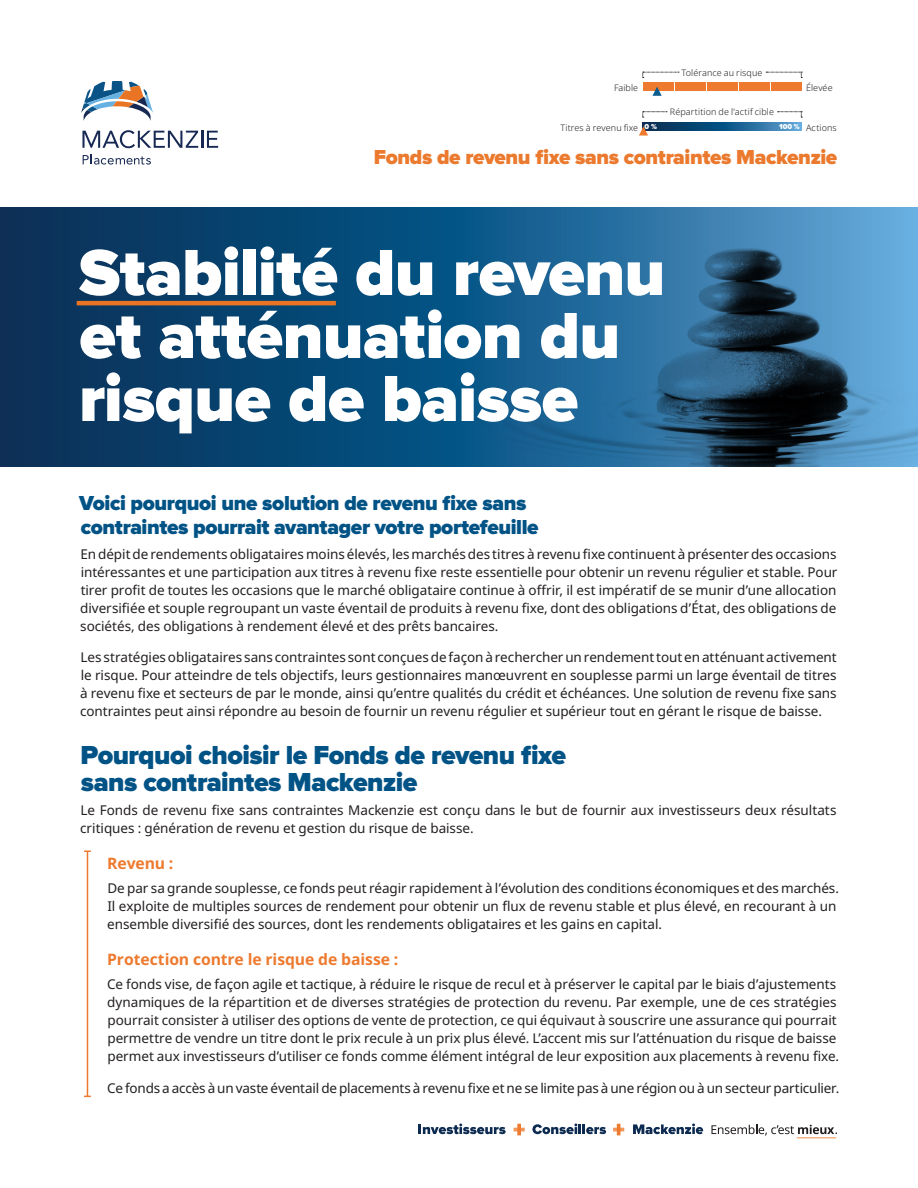
<style>
.page{position:relative;width:918px;height:1188px;background:#fff}
.page>*{position:absolute;margin:0;border:0;box-sizing:border-box;transform-origin:0 0}
.Heading_level_2_-_Pr{font:900 67.5px/63px "Proxima Nova";letter-spacing:-.01em;color:#fff}
.Heading_Level_3_-_MI{font:900 27px/27px "Proxima Nova";letter-spacing:-.02em;color:#015386}
.Heading_Level_3_-_MI-2{font:900 21px/24px "Proxima Nova";letter-spacing:-.02em;color:#015386}
.Heading_Level_3_-_MI-3{font:900 21px "Proxima Nova";letter-spacing:-.02em;color:#eb7a2e}
.CTA{font:700 15.75px "Noto Sans";letter-spacing:-.005em;color:#ed7a2e}
.body_copy{font:13.5px/18px "Noto Sans";letter-spacing:-.005em;color:#231f20}
.Risk_Tolerance_Mediu{font:300 9px "Noto Sans";letter-spacing:.015em;color:#231f20}
.Risk_Tolerance_Low{font:300 9px "Noto Sans";letter-spacing:.01em;color:#231f20}
.Risk_Tolerance_High{font:300 9px "Noto Sans";letter-spacing:.015em;color:#231f20}
.body_copy-2{font:900 7.5px "Proxima Nova";color:#fff}
</style>
<div class="page">
<img style="left:0;top:207px;width:918px;height:260px">
<hr style="left:77px;top:301px;width:259px;height:4px;background:#e97524">
<hr style="left:87px;top:851px;width:1px;height:245px;background:#ed7a2e">
<svg style="left:84px;top:850px;width:7px;height:2px"></svg>
<div style="left:643px;top:83px;width:31px;height:8px;background:#ed7a2e"></div>
<div style="left:675px;top:83px;width:30px;height:8px;background:#ed7a2e"></div>
<div style="left:707px;top:83px;width:30px;height:8px;background:#ed7a2e"></div>
<div style="left:739px;top:83px;width:30px;height:8px;background:#ed7a2e"></div>
<div style="left:771px;top:83px;width:30px;height:8px;background:#ed7a2e"></div>
<svg style="left:766px;top:72px;width:36px;height:6px"></svg>
<svg style="left:643px;top:72px;width:36px;height:6px"></svg>
<svg style="left:652px;top:87px;width:10px;height:9px"></svg>
<svg style="left:643px;top:122px;width:158px;height:8px"></svg>
<svg style="left:778px;top:112px;width:24px;height:6px"></svg>
<svg style="left:643px;top:112px;width:24px;height:6px"></svg>
<svg style="left:639px;top:126px;width:9px;height:10px"></svg>
<svg style="left:514px;top:1124px;width:11px;height:11px"></svg>
<svg style="left:613px;top:1124px;width:11px;height:11px"></svg>
<svg style="left:532px;top:1124px;width:74px;height:10px"></svg>
<svg style="left:419px;top:1124px;width:87px;height:10px"></svg>
<svg style="left:633px;top:1124px;width:70px;height:10px"></svg>
<svg style="left:711px;top:1125px;width:126px;height:13px"></svg>
<svg style="left:81px;top:81px;width:72px;height:40px"></svg>
<svg style="left:82px;top:130px;width:136px;height:18px"></svg>
<svg style="left:83px;top:154px;width:68px;height:11px"></svg>
<p class="Risk_Tolerance_Mediu" style="left:682px;top:66px;width:82px">Tolérance au risque</p>
<p class="Risk_Tolerance_Low" style="left:614px;top:82px;width:26px">Faible</p>
<p class="Risk_Tolerance_High" style="left:806px;top:82px;width:28px">Élevée</p>
<p class="Risk_Tolerance_Mediu" style="left:670px;top:106px;width:106px">Répartition de l’actif cible</p>
<p class="Risk_Tolerance_Low" style="left:560px;top:121px;width:79px">Titres à revenu fixe</p>
<p class="body_copy-2" style="left:645px;top:123px;width:14px">0 %</p>
<p class="body_copy-2" style="left:779px;top:123px;width:22px">100 %</p>
<p class="Risk_Tolerance_High" style="left:806px;top:121px;width:32px">Actions</p>
<p class="Heading_Level_3_-_MI-3" style="left:374px;top:148px;width:465px">Fonds de revenu fixe sans contraintes Mackenzie</p>
<p class="Heading_level_2_-_Pr" style="left:79px;top:244px;width:588px">Stabilité du revenu et atténuation du risque de baisse</p>
<p class="Heading_Level_3_-_MI-2" style="left:79px;top:492px;width:461px">Voici pourquoi une solution de revenu fixe sans contraintes pourrait avantager votre portefeuille</p>
<p class="body_copy" style="left:80px;top:545px;width:759px;text-align:justify">En dépit de rendements obligataires moins élevés, les marchés des titres à revenu fixe continuent à présenter des occasions intéressantes et une participation aux titres à revenu fixe reste essentielle pour obtenir un revenu régulier et stable. Pour tirer profit de toutes les occasions que le marché obligataire continue à offrir, il est impératif de se munir d’une allocation diversifiée et souple regroupant un vaste éventail de produits à revenu fixe, dont des obligations d’État, des obligations de sociétés, des obligations à rendement élevé et des prêts bancaires.</p>
<p class="body_copy" style="left:80px;top:649px;width:758px;text-align:justify">Les stratégies obligataires sans contraintes sont conçues de façon à rechercher un rendement tout en atténuant activement le risque. Pour atteindre de tels objectifs, leurs gestionnaires manœuvrent en souplesse parmi un large éventail de titres à revenu fixe et secteurs de par le monde, ainsi qu’entre qualités du crédit et échéances. Une solution de revenu fixe sans contraintes peut ainsi répondre au besoin de fournir un revenu régulier et supérieur tout en gérant le risque de baisse.</p>
<p class="Heading_Level_3_-_MI" style="left:81px;top:742px;width:487px">Pourquoi choisir le Fonds de revenu fixe sans contraintes Mackenzie</p>
<p class="body_copy" style="left:80px;top:802px;width:758px">Le Fonds de revenu fixe sans contraintes Mackenzie est conçu dans le but de fournir aux investisseurs deux résultats critiques : génération de revenu et gestion du risque de baisse.</p>
<p class="CTA" style="left:107px;top:852px;width:68px">Revenu :</p>
<p class="body_copy" style="left:107px;top:880px;width:733px">De par sa grande souplesse, ce fonds peut réagir rapidement à l’évolution des conditions économiques et des marchés.<br>Il exploite de multiples sources de rendement pour obtenir un flux de revenu stable et plus élevé, en recourant à un ensemble diversifié des sources, dont les rendements obligataires et les gains en capital.</p>
<p class="CTA" style="left:107px;top:948px;width:293px">Protection contre le risque de baisse :</p>
<p class="body_copy" style="left:107px;top:976px;width:733px">Ce fonds vise, de façon agile et tactique, à réduire le risque de recul et à préserver le capital par le biais d’ajustements dynamiques de la répartition et de diverses stratégies de protection du revenu. Par exemple, une de ces stratégies pourrait consister à utiliser des options de vente de protection, ce qui équivaut à souscrire une assurance qui pourrait permettre de vendre un titre dont le prix recule à un prix plus élevé. L’accent mis sur l’atténuation du risque de baisse permet aux investisseurs d’utiliser ce fonds comme élément intégral de leur exposition aux placements à revenu fixe.</p>
<p class="body_copy" style="left:107px;top:1079px;width:733px">Ce fonds a accès à un vaste éventail de placements à revenu fixe et ne se limite pas à une région ou à un secteur particulier.</p>
</div>
